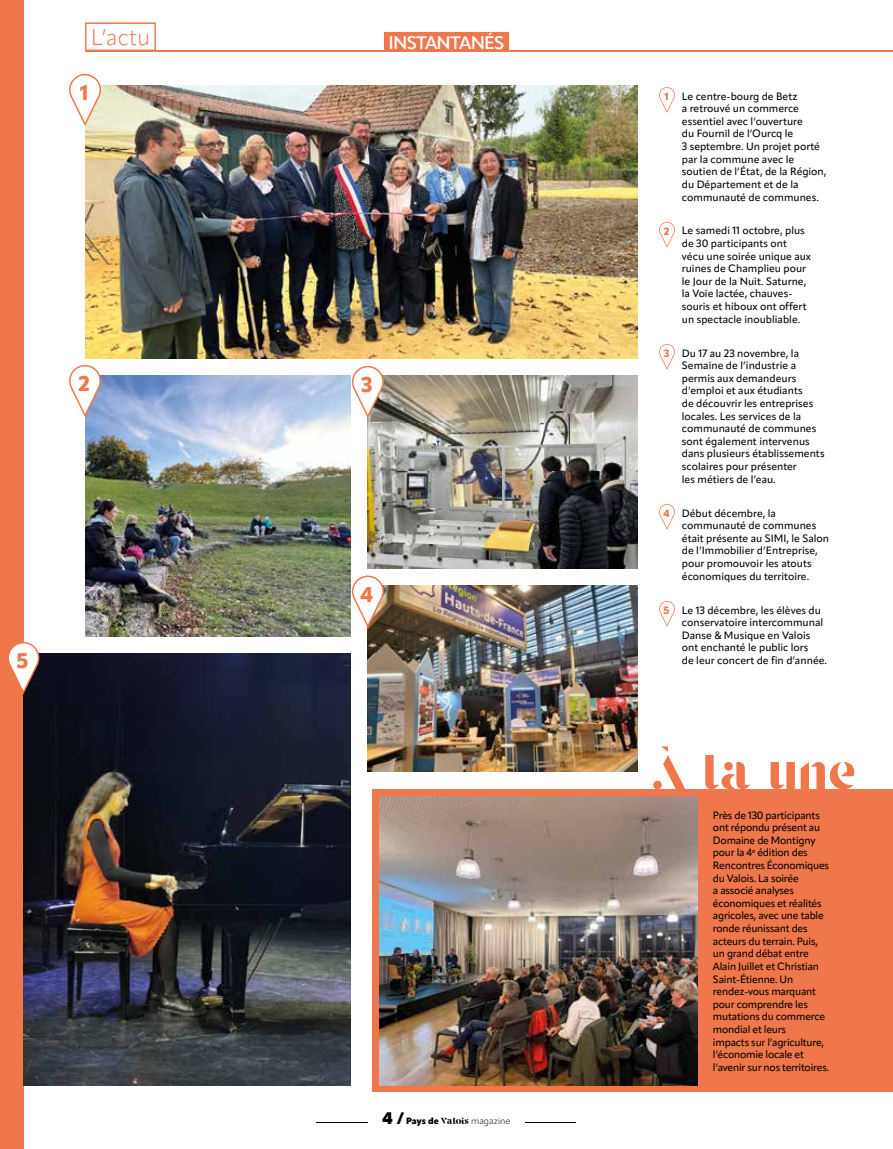
<style>
.page{position:relative;width:893px;height:1149px;background:#fff}
.page>*{position:absolute;margin:0;border:0;box-sizing:border-box;transform-origin:0 0}
.t1{font:57px "Stanley";color:#ef774b}
.t2{font:300 22.5px "Apparat";color:#ef774b}
.t3{font:800 21px "Apparat";color:#ef774b}
.t4{font:600 18px "Apparat";letter-spacing:-.04em;color:#fff}
.t5{font:500 10.5px/12.6px "Apparat";color:#000}
.t6{font:500 10.5px/12.6px "Apparat";letter-spacing:-.02em;color:#000}
.t7{font:800 10.35px "Apparat";color:#ef774b}
.t8{font:300 9px "Apparat";color:#000}
.s1{font-weight:900;font-size:16.5px}
.s2{font-weight:900}
.s3{font-family:"Stanley";font-weight:400;font-size:10.5px}
</style>
<div class="page">
<div style="left:372px;top:788px;width:521px;height:303px;background:#ef774b"></div>
<div style="left:0;top:0;width:23px;height:1148px;background:#ef774b"></div>
<hr style="left:85px;top:50px;width:808px;height:1px;background:#ef774b">
<svg style="left:85px;top:22px;width:71px;height:28px"></svg>
<img style="left:85px;top:85px;width:553px;height:274px">
<img style="left:379px;top:796px;width:318px;height:288px">
<img style="left:368px;top:375px;width:270px;height:193px">
<img style="left:368px;top:585px;width:270px;height:186px">
<img style="left:85px;top:375px;width:266px;height:261px">
<img style="left:23px;top:653px;width:328px;height:431px">
<svg style="left:659px;top:87px;width:16px;height:26px"></svg>
<svg style="left:659px;top:222px;width:16px;height:25px"></svg>
<svg style="left:659px;top:344px;width:16px;height:26px"></svg>
<svg style="left:659px;top:504px;width:16px;height:25px"></svg>
<svg style="left:659px;top:601px;width:16px;height:25px"></svg>
<svg style="left:69px;top:74px;width:32px;height:52px"></svg>
<svg style="left:69px;top:365px;width:32px;height:52px"></svg>
<svg style="left:352px;top:366px;width:32px;height:52px"></svg>
<svg style="left:352px;top:575px;width:32px;height:52px"></svg>
<svg style="left:9px;top:641px;width:30px;height:53px"></svg>
<div style="left:384px;top:33px;width:125px;height:18px;background:#ef774b"></div>
<hr style="left:317px;top:1121px;width:259px;height:1px;background:#000">
<div style="left:368px;top:1111px;width:157px;height:14px;background:#fff"></div>
<h2 class="t2" style="left:91px;top:24px;width:61px">L’actu</h2>
<h3 class="t3" style="left:80px;top:80px;width:10px">1</h3>
<h3 class="t4" style="left:389px;top:32px;width:117px">INSTANTANÉS</h3>
<h3 class="t3" style="left:78px;top:370px;width:13px">2</h3>
<h3 class="t3" style="left:361px;top:371px;width:13px">3</h3>
<h3 class="t3" style="left:16px;top:647px;width:14px">5</h3>
<h3 class="t3" style="left:361px;top:581px;width:14px">4</h3>
<p class="t8" style="left:383px;top:1115px;width:129px"><span class="s1">4 /</span> <span class="s2">Pays de</span> <span class="s3">Valois</span> magazine</p>
<p class="t7" style="left:664px;top:90px;width:6px">1</p>
<p class="t5" style="left:682px;top:90px;width:146px">Le centre-bourg de Betz<br>a retrouvé un commerce essentiel avec l’ouverture<br>du Fournil de l’Ourcq le<br>3 septembre. Un projet porté par la commune avec le soutien de l’État, de la Région, du Département et de la communauté de communes.</p>
<p class="t7" style="left:664px;top:225px;width:7px">2</p>
<p class="t5" style="left:682px;top:224px;width:131px">Le samedi 11 octobre, plus de 30 participants ont vécu une soirée unique aux ruines de Champlieu pour le Jour de la Nuit. Saturne, la Voie lactée, chauves&shy;souris et hiboux ont offert un spectacle inoubliable.</p>
<p class="t7" style="left:664px;top:347px;width:7px">3</p>
<p class="t5" style="left:682px;top:346px;width:144px">Du 17 au 23 novembre, la<br>Semaine de l’industrie a permis aux demandeurs d’emploi et aux étudiants<br>de découvrir les entreprises locales. Les services de la communauté de communes sont également intervenus dans plusieurs établissements scolaires pour présenter<br>les métiers de l’eau.</p>
<p class="t7" style="left:663px;top:506px;width:8px">4</p>
<p class="t5" style="left:682px;top:506px;width:149px">Début décembre, la communauté de communes était présente au SIMI, le Salon de l’Immobilier d’Entreprise, pour promouvoir les atouts économiques du territoire.</p>
<p class="t7" style="left:664px;top:603px;width:7px">5</p>
<p class="t5" style="left:682px;top:603px;width:147px">Le 13 décembre, les élèves du conservatoire intercommunal<br>Danse &amp; Musique en Valois ont enchanté le public lors<br>de leur concert de fin d’année.</p>
<h1 class="t1" style="left:653px;top:743px;width:205px">À la une</h1>
<p class="t6" style="left:713px;top:808px;width:118px">Près de 130 participants ont répondu présent au<br>Domaine de Montigny pour la 4<sup>e</sup> édition des<br>Rencontres Économiques du Valois. La soirée<br>a associé analyses économiques et réalités agricoles, avec une table ronde réunissant des acteurs du terrain. Puis, un grand débat entre<br>Alain Juillet et Christian<br>Saint-Étienne. Un rendez-vous marquant pour comprendre les mutations du commerce mondial et leurs<br>impacts sur l’agriculture, l’économie locale et l’avenir sur nos territoires.</p>
</div>
